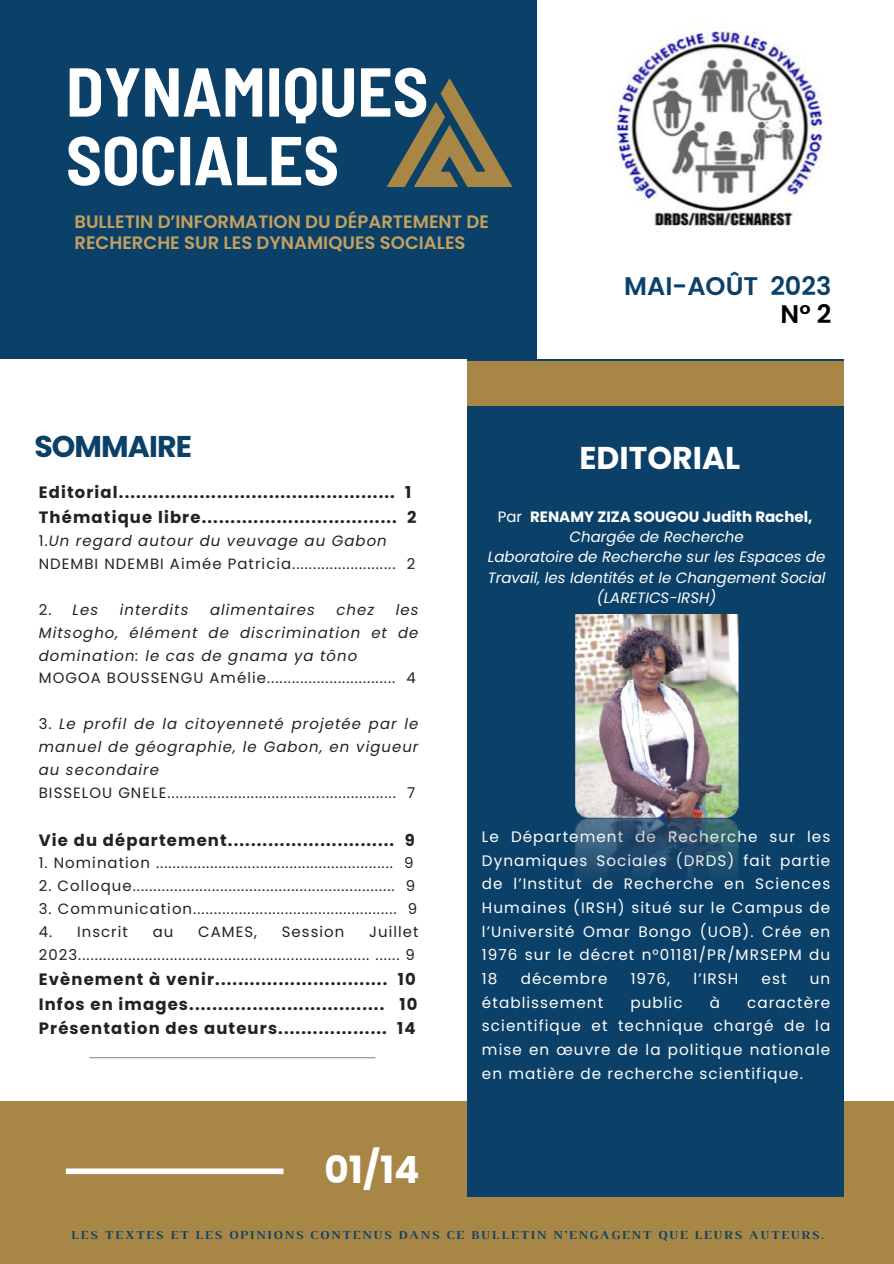
<style>
.page{position:relative;width:894px;height:1264px;background:#fff}
.page>*{position:absolute;margin:0;border:0;box-sizing:border-box;transform-origin:0 0}
.t1{font:700 semi-condensed 69px/68.7px "Barlow";color:#fff}
.t2{font:700 37.5px "Poppins";color:#fff}
.t3{font:700 31.5px "Poppins";color:#fff}
.t4{font:700 30px "Poppins";letter-spacing:-.03em;color:#0b4068}
.t5{font:600 25.5px "Poppins";color:#0b4068}
.t6{font:600 25.5px "Poppins";color:#000}
.t7{font:600 18px/20.2px "Poppins";color:#c4a15f}
.t8{font:700 16.35px/24.9px "Poppins";letter-spacing:.07em;color:#222}
.t9{font:15.15px/23.7px "Poppins";letter-spacing:.07em;color:#fff;text-align:justify}
.t10{font:italic 15px/20.2px "Poppins";color:#fff;text-align:center}
.t11{font:14.85px/22.8px "Poppins";letter-spacing:.07em;color:#222}
.t12{font:italic 14.85px/22.8px "Poppins";letter-spacing:.07em;color:#222;text-align:justify}
.t13{font:700 12.45px "Luthier";letter-spacing:.14em;color:#0b4068}
.s1{font-style:italic}
.s2{font-style:normal}
.s3{font-weight:700;font-style:normal}
</style>
<div class="page">
<div style="left:0;top:0;width:536px;height:359px;background:#0b4068"></div>
<div style="left:0;top:1100px;width:893px;height:163px;background:#a88746"></div>
<div style="left:467px;top:359px;width:377px;height:741px;background:#0b4068"></div>
<div style="left:467px;top:361px;width:377px;height:44px;background:#a88746"></div>
<hr style="left:89px;top:1057px;width:286px;height:1px;background:#7c93a4">
<div style="left:467px;top:1100px;width:377px;height:96px;background:#0b4068"></div>
<svg style="left:387px;top:79px;width:125px;height:108px"></svg>
<div style="left:66px;top:1168px;width:217px;height:6px;background:#fff"></div>
<img style="left:612px;top:23px;width:212px;height:204px">
<img style="left:575px;top:615px;width:164px;height:263px">
<h1 class="t1" style="left:66px;top:55px;width:364px">DYNAMIQUES<br>SOCIALES</h1>
<p class="t7" style="left:74px;top:212px;width:416px">BULLETIN D’INFORMATION DU DÉPARTEMENT DE<br>RECHERCHE SUR LES DYNAMIQUES SOCIALES</p>
<h3 class="t4" style="left:34px;top:425px;width:159px">SOMMAIRE</h3>
<h3 class="t5" style="left:624px;top:268px;width:208px">MAI-AOÛT 2023</h3>
<h3 class="t6" style="left:780px;top:296px;width:52px">N° 2</h3>
<h3 class="t3" style="left:579px;top:436px;width:162px">EDITORIAL</h3>
<p class="t8" style="left:39px;top:480px;width:379px">Editorial................................................ 1<br>Thématique libre.................................. 2</p>
<p class="t11" style="left:39px;top:529px;width:378px">1.<span class="s1">Un regard autour du veuvage au Gabon<br></span>NDEMBI NDEMBI Aimée Patricia......................... 2</p>
<p class="t12" style="left:39px;top:598px;width:61px"><span class="s2">2.</span> Les</p>
<p class="t12" style="left:120px;top:598px;width:70px">interdits</p>
<p class="t12" style="left:210px;top:598px;width:106px">alimentaires</p>
<p class="t12" style="left:336px;top:598px;width:39px">chez</p>
<p class="t12" style="left:39px;top:598px;width:381px;text-indent:357px">les Mitsogho, élément de discrimination et de domination: le cas de gnama ya tôno</p>
<p class="t11" style="left:39px;top:667px;width:378px">MOGOA BOUSSENGU Amélie............................... 4</p>
<p class="t12" style="left:39px;top:712px;width:381px"><span class="s2">3.</span> Le profil de la citoyenneté projetée par le manuel de géographie, le Gabon, en vigueur au secondaire</p>
<p class="t11" style="left:39px;top:781px;width:378px">BISSELOU GNELE....................................................... 7</p>
<p class="t8" style="left:39px;top:827px;width:377px">Vie du département............................. 9</p>
<p class="t11" style="left:39px;top:851px;width:376px">1. Nomination ......................................................... 9</p>
<p class="t11" style="left:39px;top:874px;width:378px">2. Colloque............................................................... 9</p>
<p class="t11" style="left:39px;top:897px;width:380px">3. Communication................................................. 9</p>
<p class="t11" style="left:39px;top:920px;width:91px">4. Inscrit</p>
<p class="t11" style="left:153px;top:920px;width:22px">au</p>
<p class="t11" style="left:198px;top:920px;width:60px">CAMES,</p>
<p class="t11" style="left:282px;top:920px;width:64px">Session</p>
<p class="t11" style="left:39px;top:920px;width:381px;text-align:right">Juillet<br>2023...................................................................... ...... 9</p>
<p class="t8" style="left:39px;top:966px;width:380px;text-align:justify">Evènement à venir.............................. 10<br>Infos en images.................................. 10<br>Présentation des auteurs................... 14</p>
<h2 class="t2" style="left:324px;top:1143px;width:97px">01/14</h2>
<p class="t10" style="left:487px;top:506px;width:339px"><span class="s2">Par</span> <span class="s3">RENAMY ZIZA SOUGOU Judith Rachel, </span>Chargée de Recherche<br>Laboratoire de Recherche sur les Espaces de Travail, les Identités et le Changement Social (LARETICS-IRSH)</p>
<p class="t9" style="left:482px;top:825px;width:350px">Le Département de Recherche sur les Dynamiques Sociales (DRDS) fait partie de l’Institut de Recherche en Sciences Humaines (IRSH) situé sur le Campus de l’Université Omar Bongo (UOB). Crée en 1976 sur le décret n°01181/PR/MRSEPM du 18</p>
<p class="t9" style="left:520px;top:966px;width:88px">décembre</p>
<p class="t9" style="left:630px;top:966px;width:41px">1976,</p>
<p class="t9" style="left:693px;top:966px;width:46px">l’IRSH</p>
<p class="t9" style="left:761px;top:966px;width:26px">est</p>
<p class="t9" style="left:809px;top:966px;width:22px">un</p>
<p class="t9" style="left:482px;top:990px;width:123px">établissement</p>
<p class="t9" style="left:630px;top:990px;width:54px">public</p>
<p class="t9" style="left:709px;top:990px;width:12px">à</p>
<p class="t9" style="left:482px;top:990px;width:350px;text-indent:265px">caractère scientifique et technique chargé de la mise en œuvre de la politique nationale en matière de recherche scientifique.</p>
<p class="t13" style="left:71px;top:1230px;width:754px">LES TEXTES ET LES OPINIONS CONTENUS DANS CE BULLETIN N’ENGAGENT QUE LEURS AUTEURS.</p>
</div>
